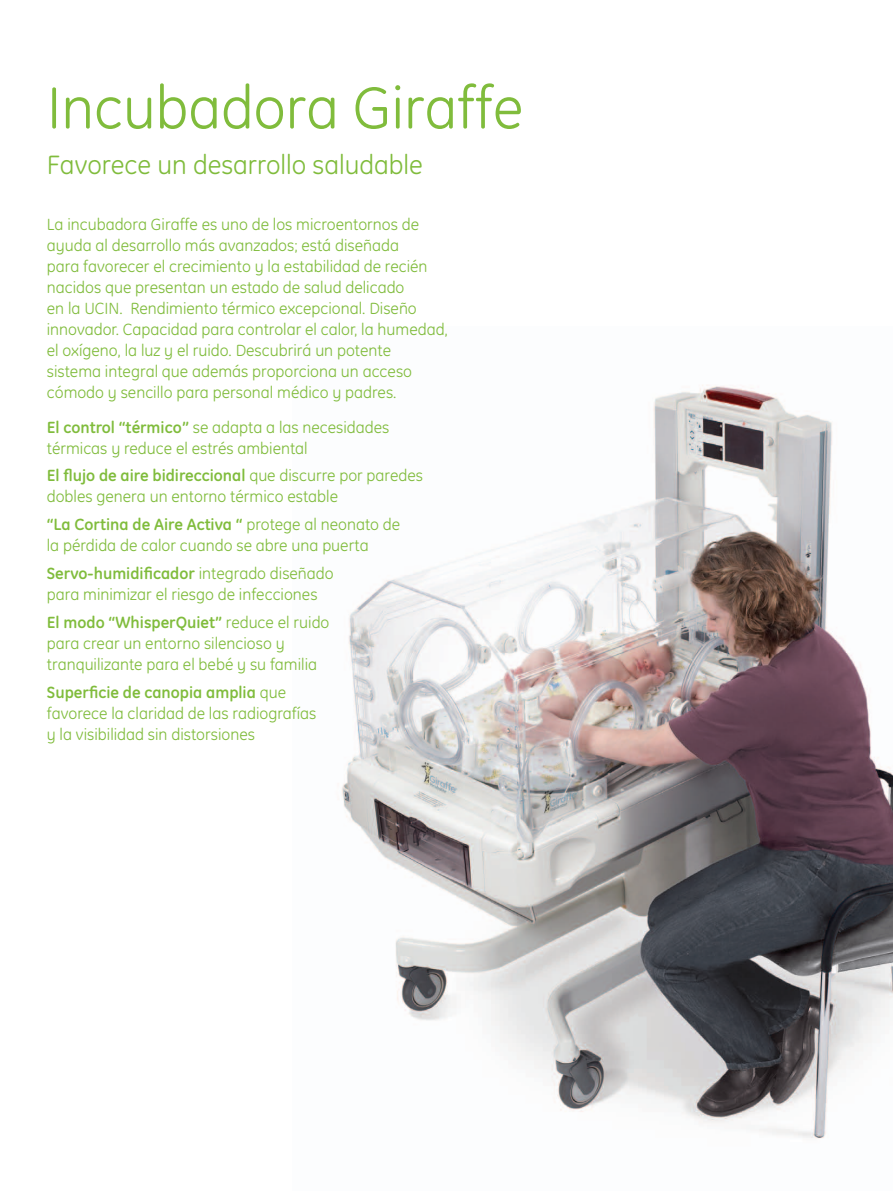
<style>
.page{position:relative;width:893px;height:1191px;background:#fff}
.page>*{position:absolute;margin:0;border:0;box-sizing:border-box;transform-origin:0 0}
.t1{font:60px "GE Inspira";color:#80bc3c}
.t2{font:27px "GE Inspira";color:#80bc3c}
.t3{font:16.5px/21px "GE Inspira";color:#80bc3c}
.s1{font-weight:700}
</style>
<div class="page">
<img style="left:341px;top:385px;width:552px;height:754px">
<h1 class="t1" style="left:47px;top:73px;width:478px">Incubadora Giraffe</h1>
<h2 class="t2" style="left:47px;top:149px;width:378px">Favorece un desarrollo saludable</h2>
<p class="t3" style="left:47px;top:214px;width:402px">La incubadora Giraffe es uno de los microentornos de ayuda al desarrollo más avanzados; está diseñada<br>para favorecer el crecimiento y la estabilidad de recién nacidos que presentan un estado de salud delicado<br>en la UCIN. Rendimiento térmico excepcional. Diseño innovador. Capacidad para controlar el calor, la humedad, el oxígeno, la luz y el ruido. Descubrirá un potente sistema integral que además proporciona un acceso cómodo y sencillo para personal médico y padres.</p>
<p class="t3" style="left:47px;top:416px;width:344px"><span class="s1">El control “térmico”</span> se adapta a las necesidades térmicas y reduce el estrés ambiental</p>
<p class="t3" style="left:47px;top:465px;width:378px"><span class="s1">El flujo de aire bidireccional</span> que discurre por paredes dobles genera un entorno térmico estable</p>
<p class="t3" style="left:47px;top:514px;width:355px"><span class="s1">“La Cortina de Aire Activa “</span> protege al neonato de la pérdida de calor cuando se abre una puerta</p>
<p class="t3" style="left:47px;top:563px;width:288px"><span class="s1">Servo-humidificador</span> integrado diseñado para minimizar el riesgo de infecciones</p>
<p class="t3" style="left:47px;top:611px;width:284px"><span class="s1">El modo “WhisperQuiet”</span> reduce el ruido para crear un entorno silencioso y tranquilizante para el bebé y su familia</p>
<p class="t3" style="left:47px;top:681px;width:271px"><span class="s1">Superficie de canopia amplia</span> que favorece la claridad de las radiografías y la visibilidad sin distorsiones</p>
</div>
